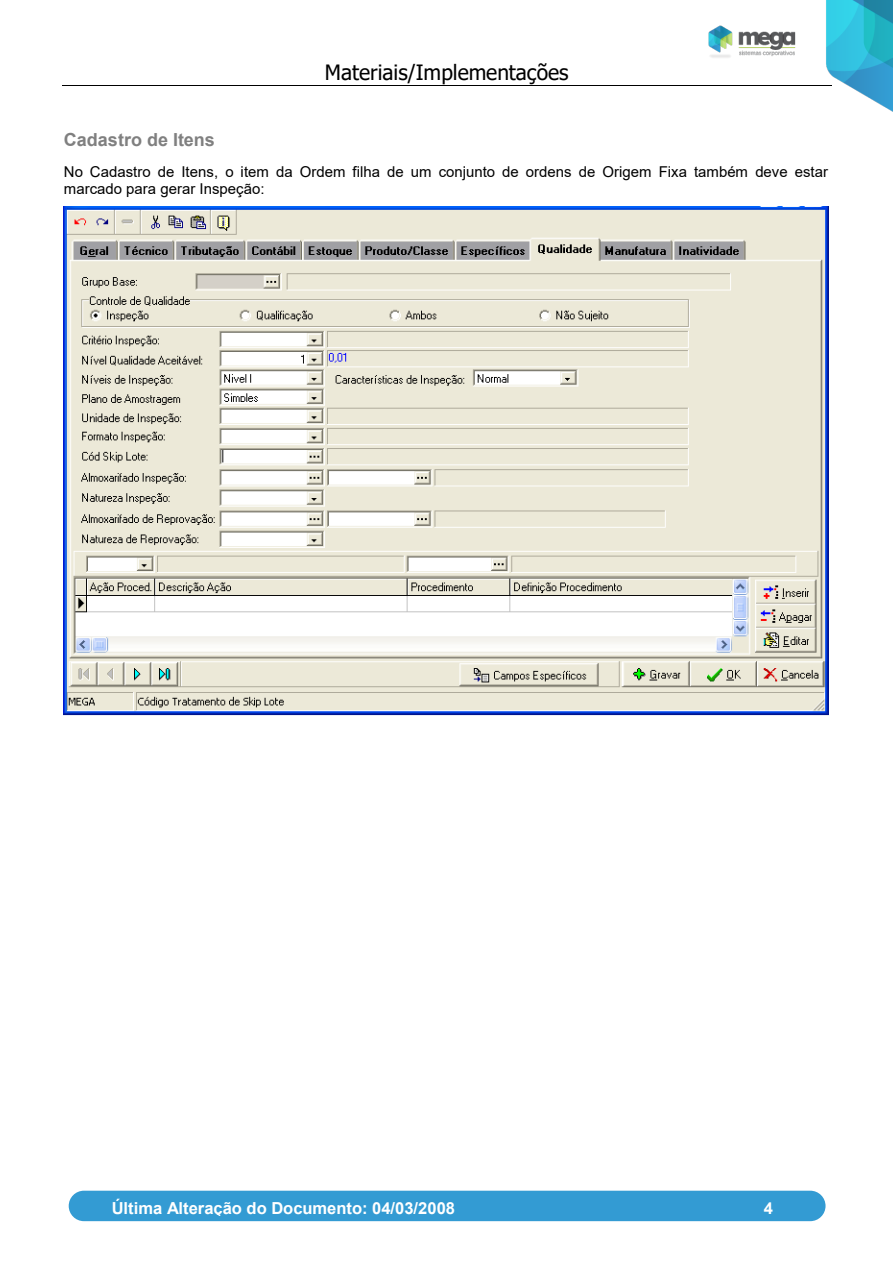
<style>
.page{position:relative;width:893px;height:1264px;background:#fff}
.page>*{position:absolute;margin:0;border:0;box-sizing:border-box;transform-origin:0 0}
.t1{font:21px "Tahoma";color:#000}
.t2{font:700 18px "Arial";color:#808080}
.t3{font:700 16.5px "Arial";color:#fff}
.t4{font:15px/17.2px "Arial";color:#000}
</style>
<div class="page">
<div style="left:69px;top:1190px;width:757px;height:30px;background:#339bd3;border-radius:15px"></div>
<img style="left:708px;top:0;width:185px;height:112px">
<hr style="left:62px;top:85px;width:770px;height:1px;background:#000">
<img style="left:64px;top:206px;width:765px;height:510px">
<h1 class="t1" style="left:325px;top:58px;width:245px">Materiais/Implementações</h1>
<p class="t2" style="left:64px;top:126px;width:153px">Cadastro de Itens</p>
<p class="t4" style="left:64px;top:163px;width:766px">No Cadastro de Itens, o item da Ordem filha de um conjunto de ordens de Origem Fixa também deve estar marcado para gerar Inspeção:</p>
<p class="t3" style="left:112px;top:1196px;width:345px">Última Alteração do Documento: 04/03/2008</p>
<p class="t3" style="left:764px;top:1196px;width:11px">4</p>
</div>
